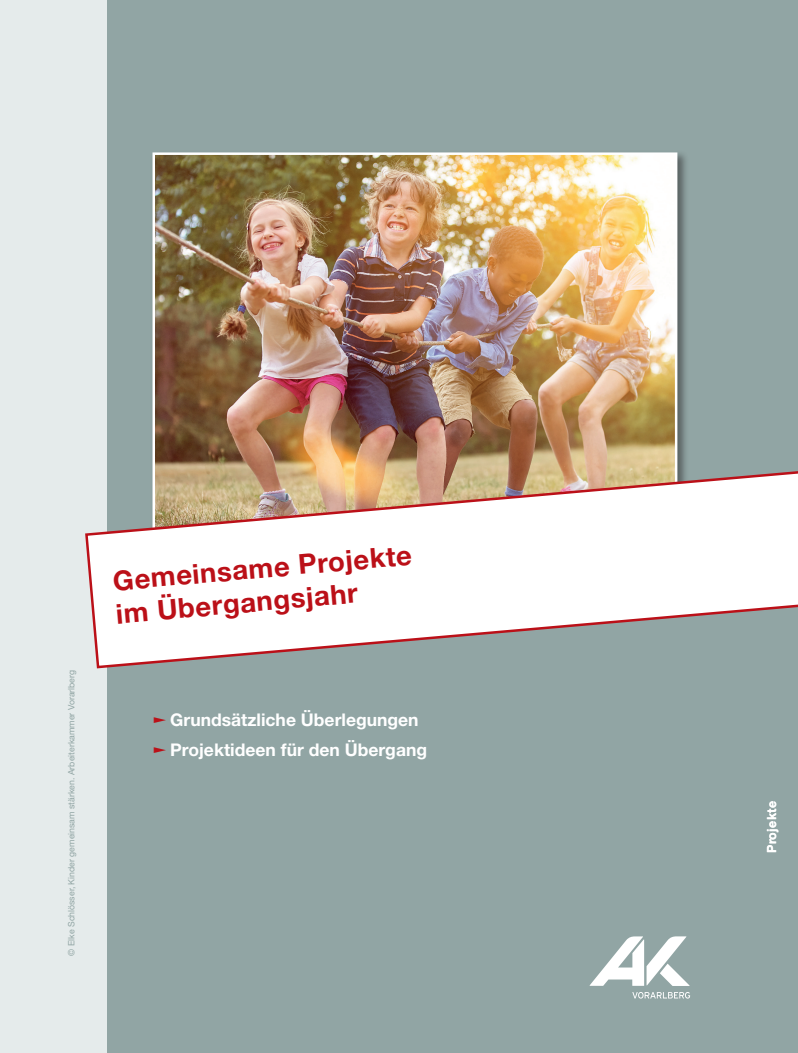
<style>
.page{position:relative;width:798px;height:1053px;background:#fff}
.page>*{position:absolute;margin:0;border:0;box-sizing:border-box;transform-origin:0 0}
.VAG_Headline{font:700 27.5px "Helvetica Neue LT";color:#bb1018}
.Body{font:700 17.5px "Helvetica Neue LT";color:#fff}
._2__Überschrift{font:700 17.5px "Helvetica Neue LT";color:#fff}
._2__Überschrift-2{font:700 12.5px "Helvetica Neue LT";letter-spacing:.02em;color:#fff}
.INHALTSVERZEICHNIS_N{font:8.75px "Helvetica Neue LT";color:#91a5a4}
.s1{color:#bb1018}
</style>
<div class="page">
<div style="left:102px;top:0;width:695px;height:1052px;background:#91a5a4"></div>
<div style="left:0;top:0;width:106px;height:1052px;background:#e5ebeb"></div>
<svg style="left:590px;top:936px;width:99px;height:49px"></svg>
<svg style="left:632px;top:992px;width:57px;height:6px"></svg>
<div style="left:150px;top:150px;width:538px;height:396px;background:#231f20;opacity:.5"></div>
<img style="left:155px;top:155px;width:519px;height:309px">
<svg style="left:85px;top:464px;width:712px;height:205px"></svg>
<p class="INHALTSVERZEICHNIS_N" style="left:66px;top:955px;width:287px;rotate:-90deg">© Elke Schlösser, Kinder gemeinsam stärken. Arbeiterkammer Vorarlberg</p>
<p class="VAG_Headline" style="left:112px;top:564px;width:301px;rotate:-5deg">Gemeinsame Projekte</p>
<p class="VAG_Headline" style="left:114px;top:596px;width:244px;rotate:-5deg">im Übergangsjahr</p>
<p class="Body" style="left:152px;top:709px;width:267px"><span class="s1">❑</span> Grundsätzliche Überlegungen</p>
<p class="_2__Überschrift" style="left:152px;top:739px;width:276px"><span class="s1">❑</span> Projektideen für den Übergang</p>
<p class="_2__Überschrift-2" style="left:763px;top:853px;width:53px;rotate:-90deg">Projekte</p>
</div>
